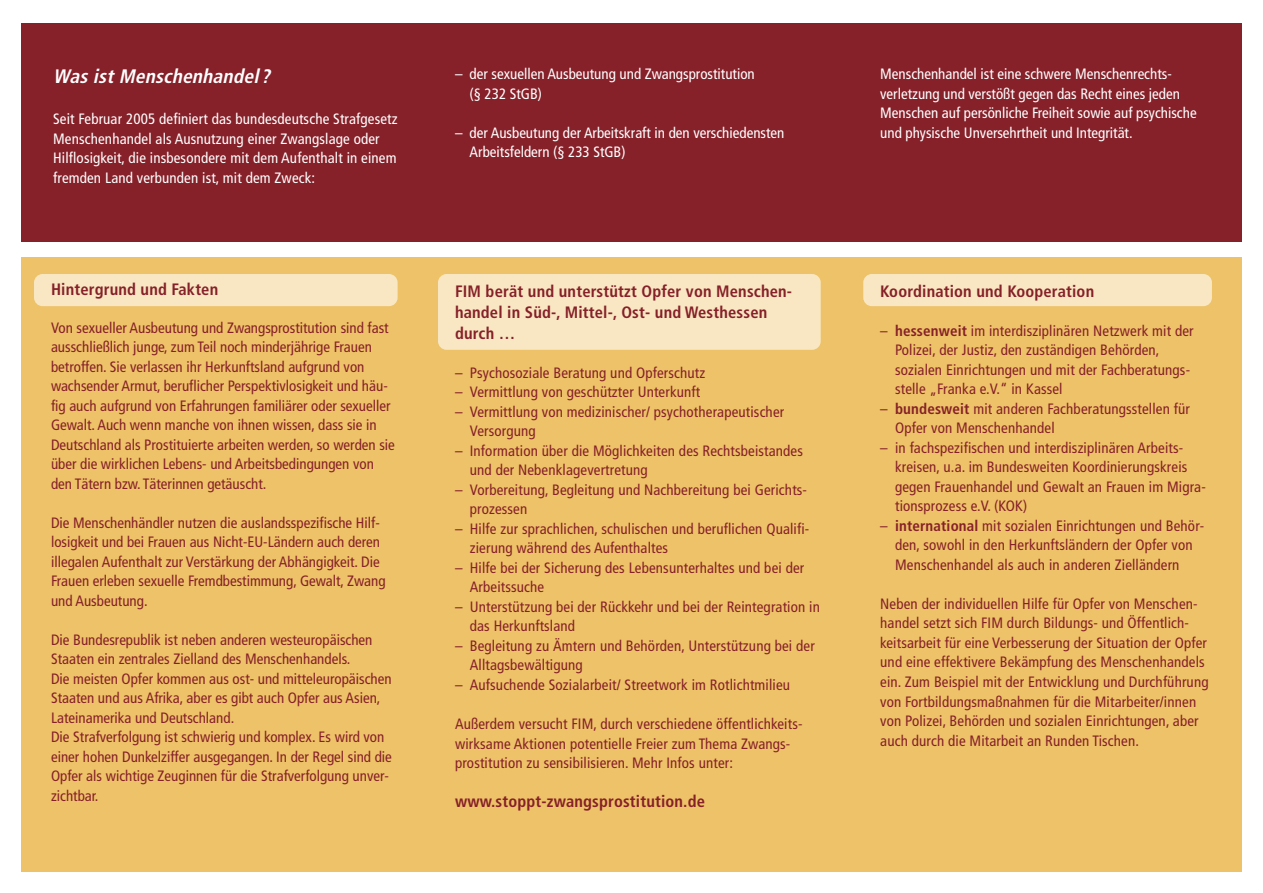
<style>
.page{position:relative;width:1263px;height:893px;background:#fff}
.page>*{position:absolute;margin:0;border:0;box-sizing:border-box;transform-origin:0 0}
.t1{font:italic 700 condensed 19.5px "Frutiger";color:#fff}
.t2{font:700 condensed 16.5px/21px "Frutiger";letter-spacing:.01em;color:#862029}
.t3{font:condensed 15px/19.5px "Frutiger";letter-spacing:.01em;color:#862029}
.t4{font:condensed 15px/19.5px "Frutiger";color:#fff}
.s1{font-weight:700}
</style>
<div class="page">
<div style="left:21px;top:23px;width:1221px;height:219px;background:#862029"></div>
<div style="left:21px;top:257px;width:1221px;height:615px;background:#edc268"></div>
<div style="left:438px;top:274px;width:383px;height:76px;background:#f8e7c2;border-radius:9px"></div>
<div style="left:34px;top:274px;width:364px;height:32px;background:#f8e7c2;border-radius:9px"></div>
<div style="left:863px;top:274px;width:349px;height:32px;background:#f8e7c2;border-radius:9px"></div>
<h1 class="t1" style="left:53px;top:68px;width:222px">Was ist Menschenhandel?</h1>
<p class="t4" style="left:53px;top:111px;width:346px">Seit Februar 2005 definiert das bundesdeutsche Strafgesetz Menschenhandel als Ausnutzung einer Zwangslage oder Hilflosigkeit, die insbesondere mit dem Aufenthalt in einem fremden Land verbunden ist, mit dem Zweck:</p>
<p class="t2" style="left:51px;top:280px;width:169px">Hintergrund und Fakten</p>
<p class="t3" style="left:51px;top:319px;width:345px">Von sexueller Ausbeutung und Zwangsprostitution sind fast ausschließlich junge, zum Teil noch minderjährige Frauen betroffen. Sie verlassen ihr Herkunftsland aufgrund von wachsender Armut, beruflicher Perspektivlosigkeit und häu&shy;fig auch aufgrund von Erfahrungen familiärer oder sexueller Gewalt. Auch wenn manche von ihnen wissen, dass sie in Deutschland als Prostituierte arbeiten werden, so werden sie über die wirklichen Lebens- und Arbeitsbedingungen von den Tätern bzw. Täterinnen getäuscht.</p>
<p class="t3" style="left:51px;top:514px;width:336px">Die Menschenhändler nutzen die auslandsspezifische Hilf&shy;losigkeit und bei Frauen aus Nicht-EU-Ländern auch deren illegalen Aufenthalt zur Verstärkung der Abhängigkeit. Die Frauen erleben sexuelle Fremdbestimmung, Gewalt, Zwang und Ausbeutung.</p>
<p class="t3" style="left:51px;top:631px;width:342px">Die Bundesrepublik ist neben anderen westeuropäischen Staaten ein zentrales Zielland des Menschenhandels.<br>Die meisten Opfer kommen aus ost- und mitteleuropäischen Staaten und aus Afrika, aber es gibt auch Opfer aus Asien, Lateinamerika und Deutschland.<br>Die Strafverfolgung ist schwierig und komplex. Es wird von einer hohen Dunkelziffer ausgegangen. In der Regel sind die Opfer als wichtige Zeuginnen für die Strafverfolgung unver&shy;zichtbar.</p>
<p class="t4" style="left:470px;top:66px;width:287px;text-indent:-15px">– der sexuellen Ausbeutung und Zwangsprostitution (§ 232 StGB)</p>
<p class="t4" style="left:470px;top:124px;width:316px;text-indent:-15px">– der Ausbeutung der Arbeitskraft in den verschiedensten<br>Arbeitsfeldern (§ 233 StGB)</p>
<p class="t2" style="left:455px;top:282px;width:339px">FIM berät und unterstützt Opfer von Menschen&shy;handel in Süd-, Mittel-, Ost- und Westhessen durch …</p>
<p class="t3" style="left:455px;top:364px;width:252px">– Psychosoziale Beratung und Opferschutz</p>
<p class="t3" style="left:455px;top:384px;width:247px">– Vermittlung von geschützter Unterkunft</p>
<p class="t3" style="left:470px;top:403px;width:316px;text-indent:-15px">– Vermittlung von medizinischer/ psychotherapeutischer<br>Versorgung</p>
<p class="t3" style="left:470px;top:442px;width:335px;text-indent:-15px">– Information über die Möglichkeiten des Rechtsbeistandes und der Nebenklagevertretung</p>
<p class="t3" style="left:470px;top:481px;width:339px;text-indent:-15px">– Vorbereitung, Begleitung und Nachbereitung bei Gerichts&shy;prozessen</p>
<p class="t3" style="left:470px;top:520px;width:341px;text-indent:-15px">– Hilfe zur sprachlichen, schulischen und beruflichen Qualifi&shy;zierung während des Aufenthaltes</p>
<p class="t3" style="left:470px;top:559px;width:336px;text-indent:-15px">– Hilfe bei der Sicherung des Lebensunterhaltes und bei der<br>Arbeitssuche</p>
<p class="t3" style="left:470px;top:598px;width:352px;text-indent:-15px">– Unterstützung bei der Rückkehr und bei der Reintegration in das Herkunftsland</p>
<p class="t3" style="left:470px;top:637px;width:346px;text-indent:-15px">– Begleitung zu Ämtern und Behörden, Unterstützung bei der<br>Alltagsbewältigung</p>
<p class="t3" style="left:455px;top:676px;width:337px">– Aufsuchende Sozialarbeit/ Streetwork im Rotlichtmilieu</p>
<p class="t3" style="left:455px;top:715px;width:349px">Außerdem versucht FIM, durch verschiedene öffentlichkeits&shy;wirksame Aktionen potentielle Freier zum Thema Zwangs&shy;prostitution zu sensibilisieren. Mehr Infos unter:</p>
<p class="t2" style="left:455px;top:792px;width:251px">www.stoppt-zwangsprostitution.de</p>
<p class="t4" style="left:880px;top:66px;width:318px">Menschenhandel ist eine schwere Menschenrechts&shy;verletzung und verstößt gegen das Recht eines jeden Menschen auf persönliche Freiheit sowie auf psychische und physische Unversehrtheit und Integrität.</p>
<p class="t2" style="left:880px;top:282px;width:215px">Koordination und Kooperation</p>
<p class="t3" style="left:895px;top:322px;width:300px;text-indent:-15px">– <span class="s1">hessenweit</span> im interdisziplinären Netzwerk mit der Polizei, der Justiz, den zuständigen Behörden, sozialen Einrichtungen und mit der Fachberatungs&shy;stelle „Franka e.V.“ in Kassel</p>
<p class="t3" style="left:895px;top:400px;width:296px;text-indent:-15px">– <span class="s1">bundesweit</span> mit anderen Fachberatungsstellen für<br>Opfer von Menschenhandel</p>
<p class="t3" style="left:895px;top:439px;width:312px;text-indent:-15px">– in fachspezifischen und interdisziplinären Arbeits&shy;kreisen, u.a. im Bundesweiten Koordinierungskreis gegen Frauenhandel und Gewalt an Frauen im Migra&shy;tionsprozess e.V. (KOK)</p>
<p class="t3" style="left:895px;top:517px;width:311px;text-indent:-15px">– <span class="s1">international</span> mit sozialen Einrichtungen und Behör&shy;den, sowohl in den Herkunftsländern der Opfer von<br>Menschenhandel als auch in anderen Zielländern</p>
<p class="t3" style="left:880px;top:595px;width:330px">Neben der individuellen Hilfe für Opfer von Menschen&shy;handel setzt sich FIM durch Bildungs- und Öffentlich&shy;keitsarbeit für eine Verbesserung der Situation der Opfer und eine effektivere Bekämpfung des Menschenhandels ein. Zum Beispiel mit der Entwicklung und Durchführung von Fortbildungsmaßnahmen für die Mitarbeiter/innen von Polizei, Behörden und sozialen Einrichtungen, aber auch durch die Mitarbeit an Runden Tischen.</p>
</div>
